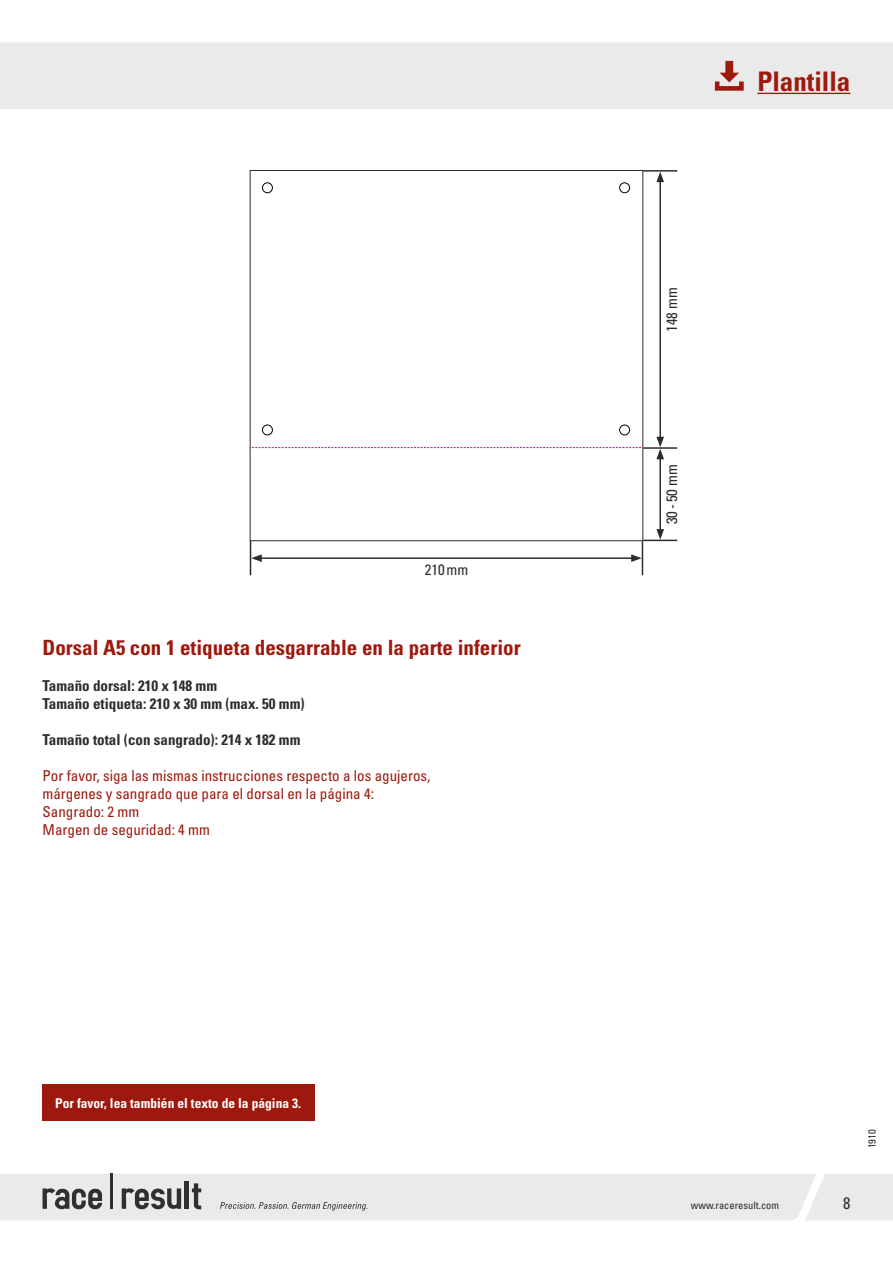
<style>
.page{position:relative;width:893px;height:1263px;background:#fff}
.page>*{position:absolute;margin:0;border:0;box-sizing:border-box;transform-origin:0 0}
.t1{font:27px "Univers LTCYR 67 Bold Cond";color:#9d190d}
.t2{font:21px "Univers LTCYR 67 Bold Cond";color:#9d190d}
.t3{font:condensed 16.5px "Univers LTCYR 57";color:#2c2c2c}
.t4{font:condensed 15px/18px "Univers LTCYR 57";color:#9d190d}
.t5{font:15px/18px "Univers LTCYR 67 Bold Cond";color:#2c2c2c}
.t6{font:condensed 15px "Univers LTCYR 57";color:#2c2c2c}
.t7{font:13.5px "Univers LTCYR 67 Bold Cond";color:#fff}
.t8{font:condensed 10.5px "Univers LTCYR 57";color:#2c2c2c}
</style>
<div class="page">
<svg style="left:0;top:1174px;width:893px;height:46px;background:#e1e1e1"></svg>
<div style="left:262px;top:183px;width:11px;height:10px;border:1px solid #000;border-radius:50%"></div>
<div style="left:619px;top:183px;width:11px;height:10px;border:1px solid #000;border-radius:50%"></div>
<div style="left:262px;top:425px;width:11px;height:10px;border:1px solid #000;border-radius:50%"></div>
<div style="left:619px;top:425px;width:11px;height:10px;border:1px solid #000;border-radius:50%"></div>
<svg style="left:252px;top:447px;width:389px;height:1px"></svg>
<div style="left:250px;top:170px;width:393px;height:371px;border:1px solid #2c2c2c"></div>
<hr style="left:643px;top:170px;width:34px;height:2px;background:#2c2c2c">
<hr style="left:643px;top:447px;width:34px;height:2px;background:#2c2c2c">
<hr style="left:643px;top:540px;width:34px;height:1px;background:#2c2c2c">
<hr style="left:659px;top:180px;width:2px;height:259px;background:#2c2c2c">
<svg style="left:656px;top:172px;width:8px;height:10px"></svg>
<hr style="left:659px;top:457px;width:2px;height:74px;background:#2c2c2c">
<svg style="left:656px;top:437px;width:8px;height:22px"></svg>
<svg style="left:656px;top:529px;width:8px;height:11px"></svg>
<hr style="left:642px;top:541px;width:1px;height:34px;background:#2c2c2c">
<hr style="left:250px;top:541px;width:1px;height:34px;background:#2c2c2c">
<hr style="left:259px;top:557px;width:374px;height:2px;background:#2c2c2c">
<svg style="left:631px;top:554px;width:11px;height:8px"></svg>
<svg style="left:251px;top:554px;width:11px;height:8px"></svg>
<div style="left:0;top:43px;width:893px;height:66px;background:#eaeaea"></div>
<div style="left:43px;top:1084px;width:272px;height:37px;background:#9d190d"></div>
<hr style="left:757px;top:93px;width:93px;height:1px;background:#9d190d">
<svg style="left:715px;top:61px;width:29px;height:30px"></svg>
<p class="t6" style="left:425px;top:560px;width:45px">210mm</p>
<h2 class="t2" style="left:43px;top:634px;width:480px">Dorsal A5 con 1 etiqueta desgarrable en la parte inferior</h2>
<p class="t5" style="left:43px;top:676px;width:264px">Tamaño dorsal: 210 x 148 mm<br>Tamaño etiqueta: 210 x 30 mm (max. 50 mm)</p>
<p class="t5" style="left:43px;top:730px;width:259px">Tamaño total (con sangrado): 214 x 182 mm</p>
<p class="t4" style="left:43px;top:766px;width:389px">Por favor, siga las mismas instrucciones respecto a los agujeros, márgenes y sangrado que para el dorsal en la página 4:<br>Sangrado: 2 mm<br>Margen de seguridad: 4 mm</p>
<p class="t7" style="left:55px;top:1095px;width:247px">Por favor, lea también el texto de la página 3.</p>
<p class="t6" style="left:662px;top:332px;width:46px;rotate:-90deg">148 mm</p>
<p class="t6" style="left:662px;top:524px;width:62px;rotate:-90deg">30 - 50 mm</p>
<h1 class="t1" style="left:757px;top:65px;width:95px">Plantilla</h1>
<p class="t8" style="left:865px;top:1148px;width:20px;rotate:-90deg">1910</p>
<p class="t8" style="left:691px;top:1199px;width:90px">www.raceresult.com</p>
<p class="t3" style="left:843px;top:1193px;width:9px">8</p>
</div>
